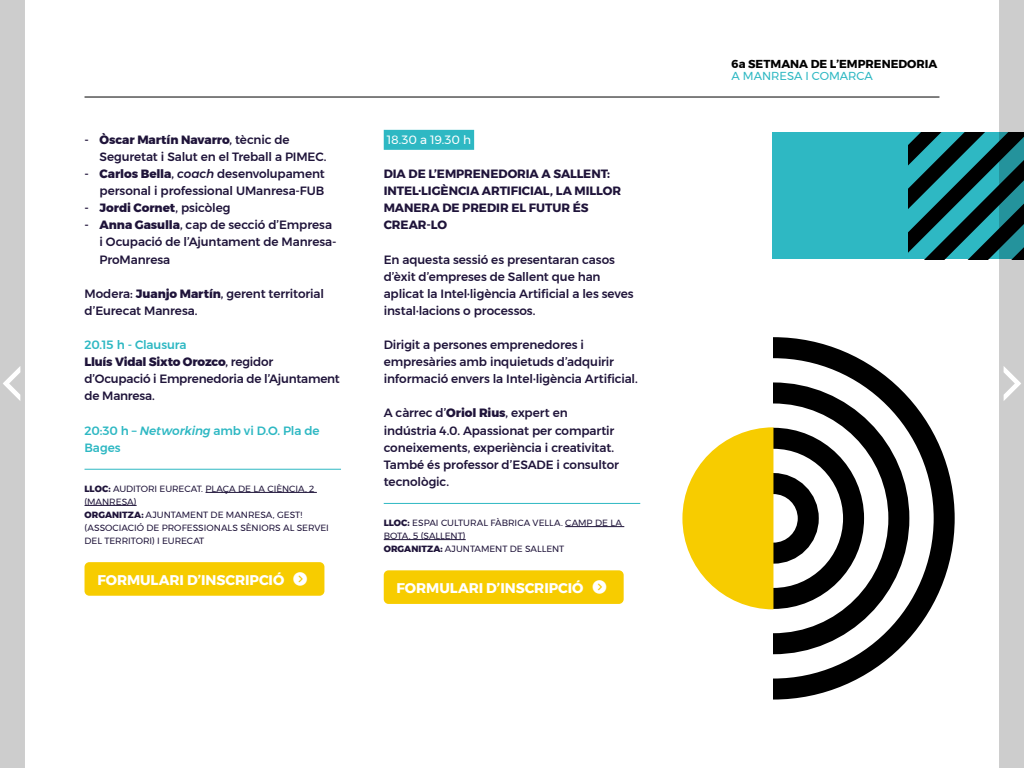
<style>
.page{position:relative;width:1024px;height:768px;background:#fff}
.page>*{position:absolute;margin:0;border:0;box-sizing:border-box;transform-origin:0 0}
.t1{font:700 14px "Montserrat";letter-spacing:-.005em;color:#fff}
.t2{font:500 12px/17.1px "Montserrat";letter-spacing:-.01em;color:#1f143a}
.t3{font:700 12px/17.1px "Montserrat";letter-spacing:-.005em;color:#1f143a}
.t4{font:500 12px/17.1px "Montserrat";letter-spacing:-.01em;color:#2eb8c3}
.t5{font:800 12px "Montserrat";letter-spacing:-.005em;color:#1f143a}
.t6{font:12px "Montserrat";letter-spacing:-.02em;color:#fff}
.t7{font:700 11.5px "Montserrat";color:#000}
.t8{font:11.5px "Montserrat";color:#2eb8c3}
.t9{font:9px/13px "Montserrat";color:#1f143a}
.s1{font-weight:800}
.s2{font-style:italic}
.s3{font-weight:500}
.s4{color:#2eb8c3}
</style>
<div class="page">
<div style="left:772px;top:132px;width:252px;height:127px;background:#2eb8c3"></div>
<hr style="left:85px;top:469px;width:256px;height:1px;background:#2eb8c3">
<hr style="left:206px;top:492px;width:111px;height:1px;background:#1f143a">
<hr style="left:85px;top:505px;width:52px;height:1px;background:#1f143a">
<div style="left:85px;top:562px;width:239px;height:34px;background:#f7cc00;border-radius:5px"></div>
<div style="left:384px;top:130px;width:90px;height:20px;background:#2eb8c3"></div>
<hr style="left:384px;top:503px;width:256px;height:1px;background:#2eb8c3">
<hr style="left:565px;top:526px;width:59px;height:1px;background:#1f143a">
<hr style="left:384px;top:539px;width:82px;height:1px;background:#1f143a">
<div style="left:384px;top:570px;width:240px;height:34px;background:#f7cc00;border-radius:5px"></div>
<div style="left:0;top:0;width:25px;height:768px;background:#cdcdcd"></div>
<svg style="left:908px;top:0;width:116px;height:768px"></svg>
<hr style="left:85px;top:97px;width:854px;height:1px;background:#000">
<svg style="left:773px;top:327px;width:192px;height:383px"></svg>
<svg style="left:682px;top:427px;width:91px;height:182px"></svg>
<p class="t2" style="left:100px;top:131px;width:229px;text-indent:-15px">- <span class="s1">Òscar Martín Navarro</span>, tècnic de<br>Seguretat i Salut en el Treball a PIMEC.</p>
<p class="t2" style="left:85px;top:165px;width:242px;text-align:right">- <span class="s1">Carlos Bella</span>, <span class="s2">coach</span> desenvolupament personal i professional UManresa-FUB</p>
<p class="t5" style="left:85px;top:198px;width:148px"><span class="s3">-</span> Jordi Cornet<span class="s3">, psicòleg</span></p>
<p class="t2" style="left:100px;top:216px;width:239px;text-indent:-15px">- <span class="s1">Anna Gasulla</span>, cap de secció d’Empresa i Ocupació de l’Ajuntament de Manresa-<br>ProManresa</p>
<p class="t2" style="left:85px;top:285px;width:241px">Modera: <span class="s1">Juanjo Martín</span>, gerent territorial d’Eurecat Manresa.</p>
<p class="t2" style="left:85px;top:336px;width:257px"><span class="s4">20.15 h - Clausura<br></span><span class="s1">Lluís Vidal Sixto Orozco</span>, regidor d’Ocupació i Emprenedoria de l’Ajuntament de Manresa.</p>
<p class="t4" style="left:85px;top:422px;width:237px">20:30 h – <span class="s2">Networking</span> amb vi D.O. Pla de<br>Bages</p>
<p class="t9" style="left:85px;top:482px;width:246px"><span class="s1">LLOC:</span> AUDITORI EURECAT. PLAÇA DE LA CIÈNCIA, 2 (MANRESA)<br><span class="s1">ORGANITZA:</span> AJUNTAMENT DE MANRESA, GEST! (ASSOCIACIÓ DE PROFESSIONALS SÈNIORS AL SERVEI DEL TERRITORI) I EURECAT</p>
<p class="t1" style="left:97px;top:568px;width:211px">FORMULARI D’INSCRIPCIÓ ★★</p>
<p class="t6" style="left:387px;top:130px;width:86px">18.30 a 19.30 h</p>
<p class="t3" style="left:384px;top:165px;width:239px">DIA DE L’EMPRENEDORIA A SALLENT:<br>INTEL·LIGÈNCIA ARTIFICIAL, LA MILLOR<br>MANERA DE PREDIR EL FUTUR ÉS<br>CREAR-LO</p>
<p class="t2" style="left:384px;top:251px;width:251px">En aquesta sessió es presentaran casos d’èxit d’empreses de Sallent que han aplicat la Intel·ligència Artificial a les seves instal·lacions o processos.</p>
<p class="t2" style="left:384px;top:336px;width:256px">Dirigit a persones emprenedores i empresàries amb inquietuds d’adquirir informació envers la Intel·ligència Artificial.</p>
<p class="t2" style="left:384px;top:405px;width:237px">A càrrec d’<span class="s1">Oriol Rius</span>, expert en indústria 4.0. Apassionat per compartir coneixements, experiència i creativitat.<br>També és professor d’ESADE i consultor tecnològic.</p>
<p class="t9" style="left:384px;top:516px;width:240px"><span class="s1">LLOC:</span> ESPAI CULTURAL FÀBRICA VELLA. CAMP DE LA<br>BOTA, 5 (SALLENT)<br><span class="s1">ORGANITZA:</span> AJUNTAMENT DE SALLENT</p>
<p class="t1" style="left:397px;top:577px;width:211px">FORMULARI D’INSCRIPCIÓ ★★</p>
<p class="t7" style="left:731px;top:55px;width:208px">6a SETMANA DE L’EMPRENEDORIA</p>
<p class="t8" style="left:731px;top:67px;width:143px">A MANRESA I COMARCA</p>
</div>
